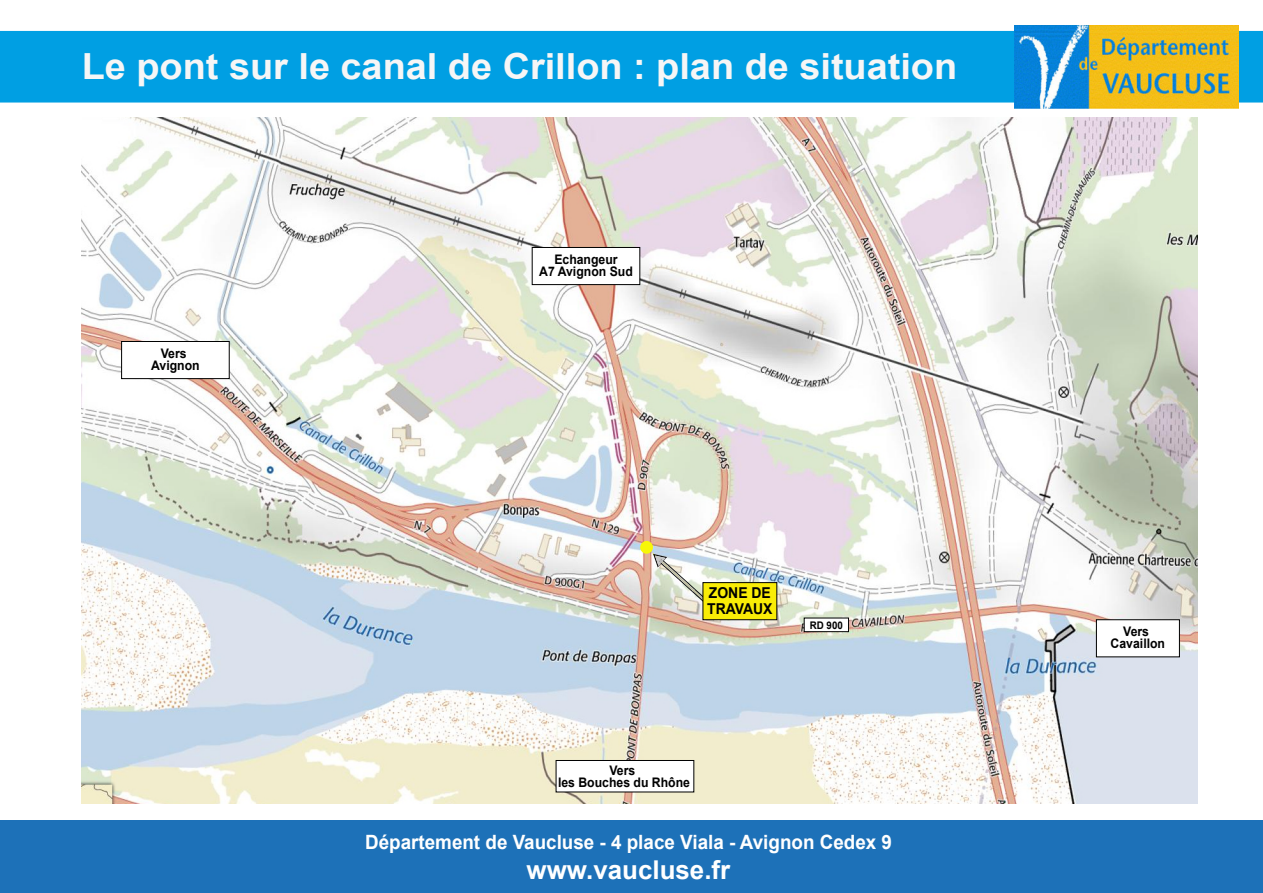
<style>
.page{position:relative;width:1263px;height:893px;background:#fff}
.page>*{position:absolute;margin:0;border:0;box-sizing:border-box;transform-origin:0 0}
.t1{font:700 36px "Arial";color:#f6f6f6;scale:1.05 1}
.t2{font:700 25.95px "Arial";color:#fff}
.t3{font:700 19.65px "Arial";color:#fff;scale:.96 1}
.t4{font:700 15px/16.5px "Arial";color:#000;scale:.93 1}
.t5{font:700 13.2px/12px "Arial";color:#000;text-align:center;scale:.93 1}
.t6{font:700 10.5px "Arial";color:#000;scale:.93 1}
</style>
<div class="page">
<img style="left:82px;top:117px;width:1116px;height:687px">
<div style="left:0;top:820px;width:1263px;height:73px;background:#1d71b8"></div>
<div style="left:0;top:31px;width:1263px;height:72px;background:#009fe3"></div>
<img style="left:1015px;top:25px;width:224px;height:83px">
<div style="left:532px;top:247px;width:108px;height:38px;background:#fff;border:1px solid #000"></div>
<div style="left:640px;top:541px;width:13px;height:13px;background:#f7f708;border-radius:50%"></div>
<svg style="left:653px;top:554px;width:56px;height:51px"></svg>
<div style="left:702px;top:582px;width:75px;height:38px;background:#f9ec06;border:1px solid #000"></div>
<div style="left:556px;top:760px;width:138px;height:32px;background:#fff;border:1px solid #000"></div>
<div style="left:1096px;top:619px;width:84px;height:38px;background:#fff;border:1px solid #000"></div>
<div style="left:121px;top:341px;width:109px;height:38px;background:#fff;border:1px solid #000"></div>
<div style="left:804px;top:618px;width:45px;height:14px;background:#fff;border:1px solid #000"></div>
<h1 class="t1" style="left:82px;top:41px;width:835px">Le pont sur le canal de Crillon : plan de situation</h1>
<p class="t5" style="left:151px;top:347px;width:54px">Vers<br>Avignon</p>
<p class="t5" style="left:539px;top:253px;width:102px">Echangeur<br>A7 Avignon Sud</p>
<p class="t4" style="left:707px;top:585px;width:72px">ZONE DE<br>TRAVAUX</p>
<p class="t6" style="left:810px;top:618px;width:37px">RD 900</p>
<p class="t5" style="left:558px;top:764px;width:144px">Vers<br>les Bouches du Rhône</p>
<h3 class="t3" style="left:365px;top:829px;width:550px">Département de Vaucluse - 4 place Viala - Avignon Cedex 9</h3>
<h2 class="t2" style="left:527px;top:852px;width:205px">www.vaucluse.fr</h2>
<p class="t5" style="left:1111px;top:626px;width:60px">Vers<br>Cavaillon</p>
</div>
